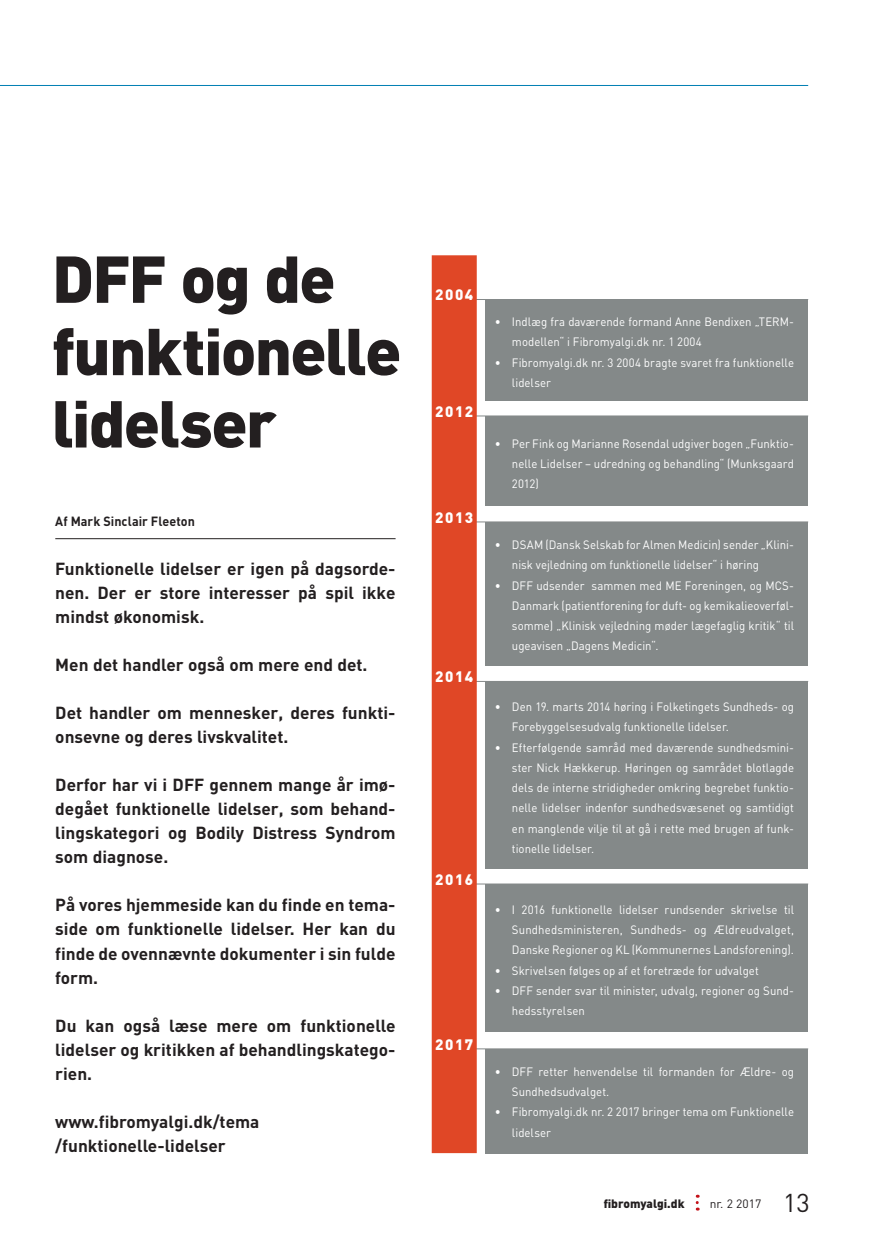
<style>
.page{position:relative;width:872px;height:1251px;background:#fff}
.page>*{position:absolute;margin:0;border:0;box-sizing:border-box;transform-origin:0 0}
.t1{font:900 65.1px/72.3px "DIN";letter-spacing:-.03em;color:#231f20}
.t2{font:700 17.25px/24px "DIN";color:#231f20;text-align:justify}
.t3{font:900 15px "DIN";letter-spacing:.1em;color:#fff}
.t4{font:700 13.2px "DIN";letter-spacing:.005em;color:#231f20;scale:.95 1}
.t5{font:12px/20.2px "DIN";letter-spacing:.005em;color:#fff;scale:.95 1}
.t6{font:900 12px "DIN";color:#231f20}
.t7{font:12px "DIN";color:#231f20}
.s1{font-size:25.5px}
</style>
<div class="page">
<svg style="left:695px;top:1194px;width:3px;height:16px"></svg>
<div style="left:485px;top:299px;width:323px;height:102px;background:#848989"></div>
<div style="left:485px;top:416px;width:323px;height:89px;background:#848989"></div>
<div style="left:485px;top:522px;width:323px;height:143px;background:#848989"></div>
<div style="left:485px;top:681px;width:323px;height:187px;background:#848989"></div>
<div style="left:485px;top:883px;width:323px;height:147px;background:#848989"></div>
<div style="left:485px;top:1048px;width:323px;height:104px;background:#848989"></div>
<hr style="left:0;top:85px;width:808px;height:1px;background:#017fb3">
<hr style="left:449px;top:299px;width:359px;height:1px;background:#848989">
<hr style="left:449px;top:415px;width:359px;height:1px;background:#848989">
<hr style="left:454px;top:521px;width:354px;height:1px;background:#848989">
<hr style="left:454px;top:681px;width:354px;height:1px;background:#848989">
<hr style="left:454px;top:883px;width:354px;height:1px;background:#848989">
<hr style="left:454px;top:1048px;width:354px;height:1px;background:#848989">
<hr style="left:55px;top:538px;width:340px;height:1px;background:#231f20">
<div style="left:432px;top:255px;width:45px;height:897px;background:#e04726"></div>
<h1 class="t1" style="left:52px;top:239px;width:351px">DFF og de funktionelle lidelser</h1>
<p class="t4" style="left:55px;top:512px;width:148px">Af Mark Sinclair Fleeton</p>
<h2 class="t2" style="left:55px;top:556px;width:342px">Funktionelle lidelser er igen på dagsorde&shy;nen. Der er store interesser på spil ikke mindst økonomisk.</h2>
<h2 class="t2" style="left:55px;top:652px;width:314px">Men det handler også om mere end det.</h2>
<h2 class="t2" style="left:55px;top:700px;width:342px">Det handler om mennesker, deres funkti&shy;onsevne og deres livskvalitet.</h2>
<h2 class="t2" style="left:55px;top:772px;width:342px">Derfor har vi i DFF gennem mange år imø&shy;degået funktionelle lidelser, som behand&shy;lingskategori og Bodily Distress Syndrom som diagnose.</h2>
<h2 class="t2" style="left:55px;top:892px;width:342px">På vores hjemmeside kan du finde en tema&shy;side om funktionelle lidelser. Her kan du finde de ovennævnte dokumenter i sin fulde form.</h2>
<h2 class="t2" style="left:55px;top:1012px;width:342px">Du kan også læse mere om funktionelle lidelser og kritikken af behandlingskatego&shy;rien.</h2>
<h2 class="t2" style="left:55px;top:1108px;width:206px">www.fibromyalgi.dk/tema /funktionelle-lidelser</h2>
<p class="t3" style="left:435px;top:285px;width:39px">2004</p>
<p class="t3" style="left:435px;top:401px;width:39px">2012</p>
<p class="t3" style="left:435px;top:507px;width:39px">2013</p>
<p class="t3" style="left:435px;top:666px;width:39px">2014</p>
<p class="t3" style="left:435px;top:869px;width:39px">2016</p>
<p class="t3" style="left:435px;top:1033px;width:39px">2017</p>
<p class="t5" style="left:512px;top:311px;width:298px;text-indent:-17px">• Indlæg fra daværende formand Anne Bendixen „TERM&shy;modellen“ i Fibromyalgi.dk nr. 1 2004</p>
<p class="t5" style="left:512px;top:352px;width:298px;text-indent:-17px">• Fibromyalgi.dk nr. 3 2004 bragte svaret fra funktionelle lidelser</p>
<p class="t5" style="left:512px;top:433px;width:298px;text-align:justify;text-indent:-17px">• Per Fink og Marianne Rosendal udgiver bogen „Funktio&shy;nelle Lidelser – udredning og behandling“ (Munksgaard 2012)</p>
<p class="t5" style="left:512px;top:534px;width:298px;text-indent:-17px">• DSAM (Dansk Selskab for Almen Medicin) sender „Klini&shy;nisk vejledning om funktionelle lidelser“ i høring</p>
<p class="t5" style="left:512px;top:574px;width:298px;text-align:justify;text-indent:-17px">• DFF udsender sammen med ME Foreningen, og MCS-Danmark (patientforening for duft- og kemikalieoverføl&shy;somme) „Klinisk vejledning møder lægefaglig kritik“ til ugeavisen „Dagens Medicin“.</p>
<p class="t5" style="left:512px;top:696px;width:298px;text-indent:-17px">• Den 19. marts 2014 høring i Folketingets Sundheds- og<br>Forebyggelsesudvalg funktionelle lidelser.</p>
<p class="t5" style="left:512px;top:736px;width:298px;text-align:justify;text-indent:-17px">• Efterfølgende samråd med daværende sundhedsmini&shy;ster Nick Hækkerup. Høringen og samrådet blotlagde dels de interne stridigheder omkring begrebet funktio&shy;nelle lidelser indenfor sundhedsvæsenet og samtidigt en manglende vilje til at gå i rette med brugen af funk&shy;tionelle lidelser.</p>
<p class="t5" style="left:512px;top:898px;width:298px;text-align:justify;text-indent:-17px">• I 2016 funktionelle lidelser rundsender skrivelse til Sundhedsministeren, Sundheds- og Ældreudvalget, Danske Regioner og KL (Kommunernes Landsforening).</p>
<p class="t5" style="left:495px;top:959px;width:279px">• Skrivelsen følges op af et foretræde for udvalget</p>
<p class="t5" style="left:512px;top:979px;width:298px;text-indent:-17px">• DFF sender svar til minister, udvalg, regioner og Sund&shy;hedsstyrelsen</p>
<p class="t5" style="left:512px;top:1060px;width:298px;text-indent:-17px">• DFF retter henvendelse til formanden for Ældre- og<br>Sundhedsudvalget.</p>
<p class="t5" style="left:512px;top:1101px;width:298px;text-indent:-17px">• Fibromyalgi.dk nr. 2 2017 bringer tema om Funktionelle lidelser</p>
<p class="t6" style="left:604px;top:1194px;width:82px">fibromyalgi.dk</p>
<p class="t7" style="left:710px;top:1195px;width:102px">nr. 2 2017 <span class="s1">13</span></p>
</div>
